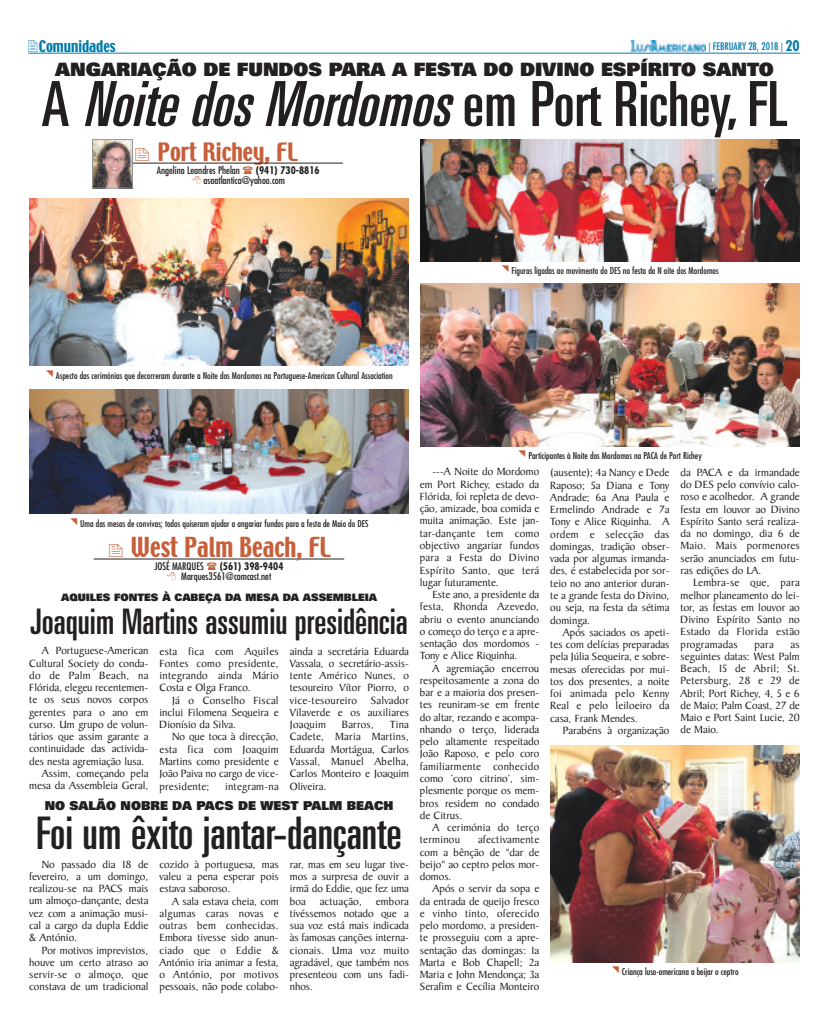
<style>
.page{position:relative;width:828px;height:1030px;background:#fff}
.page>*{position:absolute;margin:0;border:0;box-sizing:border-box;transform-origin:0 0}
.t1{font:ultra-condensed 62.38px "Univers";color:#231f20}
.t2{font:ultra-condensed 45px "Univers";color:#231f20}
.t3{font:ultra-condensed 35.25px "Univers";color:#231f20}
.t4{font:24.5px "Techno";color:#c65f3a}
.t5{font:22.5px "Techno";color:#c65f3a}
.t6{font:900 18.38px "Univers";color:#231f20}
.t7{font:14.25px "Techno";color:#007aaa}
.t8{font:900 12.25px "Univers";color:#231f20}
.t9{font:11.25px/12.2px "Baker Signet";color:#231f20;text-align:justify}
.t10{font:11.25px "Baker Signet";letter-spacing:.02em;color:#231f20}
.t11{font:condensed 10.25px "Futura";color:#231f20}
.t12{font:900 10.25px "Univers";color:#231f20}
.t13{font:700 condensed 10.25px "Futura";color:#231f20}
.t14{font:condensed 10.25px "Futura";color:#007aaa}
.t15{font:condensed 9.25px "Futura";color:#231f20}
.s1{font-size:9.25px}
.s2{font-weight:700;font-size:14.25px}
.s3{font-style:italic}
</style>
<div class="page">
<svg style="left:630px;top:40px;width:76px;height:12px"></svg>
<img style="left:630px;top:41px;width:75px;height:10px">
<hr style="left:28px;top:53px;width:771px;height:1px;background:#007aaa">
<hr style="left:97px;top:163px;width:246px;height:1px;background:#231f20">
<img style="left:95px;top:142px;width:35px;height:44px">
<div style="left:93px;top:140px;width:39px;height:48px;border:1px solid #939598"></div>
<img style="left:550px;top:745px;width:249px;height:218px">
<img style="left:29px;top:199px;width:380px;height:167px">
<img style="left:29px;top:390px;width:380px;height:124px">
<img style="left:420px;top:284px;width:379px;height:162px">
<img style="left:420px;top:140px;width:379px;height:122px">
<hr style="left:94px;top:559px;width:250px;height:1px;background:#231f20">
<p class="t7" style="left:39px;top:40px;width:78px">Comunidades</p>
<p class="t14" style="left:708px;top:41px;width:93px"><span class="s1">|</span> FEBRUARY 28, 2018 <span class="s1">|</span> <span class="s2">20</span></p>
<h3 class="t6" style="left:55px;top:63px;width:720px">ANGARIAÇÃO DE FUNDOS PARA A FESTA DO DIVINO ESPÍRITO SANTO</h3>
<h1 class="t1" style="left:41px;top:81px;width:748px">A <span class="s3">NoitedosMordomos</span>em Port Richey, FL</h1>
<h3 class="t5" style="left:157px;top:143px;width:142px">Port Richey, FL</h3>
<p class="t11" style="left:157px;top:166px;width:85px">Angelina Leandres Phelan</p>
<p class="t13" style="left:256px;top:166px;width:65px">(941) 730-8816</p>
<p class="t11" style="left:204px;top:176px;width:83px">asaatlantica@yahoo.com</p>
<p class="t15" style="left:511px;top:266px;width:209px">Figuras ligadas ao movimento do DES na festa da N oite dos Mordomos</p>
<p class="t15" style="left:56px;top:371px;width:338px">Aspecto das cerimónias que decorreram durante a Noite dos Mordomos na Portuguese-American Cultural Association</p>
<p class="t15" style="left:80px;top:519px;width:290px">Uma das mesas de convivas; todos quiseram ajudar a angariar fundos para a festa de Maio do DES</p>
<h3 class="t4" style="left:131px;top:537px;width:201px">West Palm Beach, FL</h3>
<p class="t11" style="left:154px;top:562px;width:51px">JOSÉ MARQUES</p>
<p class="t13" style="left:220px;top:562px;width:65px">(561) 398-9404</p>
<p class="t11" style="left:181px;top:572px;width:92px">Marques3561@comcast.net</p>
<p class="t12" style="left:61px;top:593px;width:317px">AQUILES FONTES À CABEÇA DA MESA DA ASSEMBLEIA</p>
<h3 class="t3" style="left:30px;top:609px;width:379px">Joaquim Martins assumiu presidência</h3>
<p class="t9" style="left:42px;top:646px;width:108px">A Portuguese-American</p>
<p class="t9" style="left:29px;top:658px;width:121px">Cultural Society do conda-</p>
<p class="t10" style="left:29px;top:671px;width:121px">do de Palm Beach, na</p>
<p class="t9" style="left:29px;top:683px;width:121px">Flórida, elegeu recentemen-</p>
<p class="t9" style="left:29px;top:695px;width:121px">te os seus novos corpos</p>
<p class="t9" style="left:29px;top:707px;width:121px">gerentes para o ano em</p>
<p class="t9" style="left:29px;top:719px;width:121px">curso. Um grupo de volun-</p>
<p class="t9" style="left:29px;top:732px;width:121px">tários que assim garante a</p>
<p class="t9" style="left:29px;top:744px;width:121px">continuidade das activida-</p>
<p class="t9" style="left:29px;top:756px;width:117px">des nesta agremiação lusa.</p>
<p class="t9" style="left:42px;top:769px;width:108px">Assim, começando pela</p>
<p class="t9" style="left:29px;top:781px;width:121px">mesa da Assembleia Geral,</p>
<p class="t9" style="left:159px;top:646px;width:121px">esta fica com Aquiles Fontes como presidente, integrando ainda Mário Costa e Olga Franco.</p>
<p class="t9" style="left:159px;top:695px;width:121px;text-indent:13px">Já o Conselho Fiscal inclui Filomena Sequeira e Dionísio da Silva.</p>
<p class="t9" style="left:159px;top:732px;width:121px;text-indent:13px">No que toca à direcção, esta fica com Joaquim Martins como presidente e João Paiva no cargo de vice&shy;presidente;</p>
<p class="t10" style="left:225px;top:782px;width:55px">integram-na</p>
<p class="t9" style="left:290px;top:646px;width:121px">ainda a secretária Eduarda Vassala, o secretário-assis&shy;tente Américo Nunes, o tesoureiro Vítor Piorro, o vice-tesoureiro Salvador Vilaverde e os auxiliares Joaquim</p>
<p class="t9" style="left:342px;top:720px;width:34px">Barros,</p>
<p class="t9" style="left:290px;top:720px;width:121px;text-indent:100px">Tina Cadete, Maria Martins, Eduarda Mortágua, Carlos Vassal, Manuel Abelha, Carlos Monteiro e Joaquim Oliveira.</p>
<p class="t8" style="left:45px;top:801px;width:350px">NO SALÃO NOBRE DA PACS DE WEST PALM BEACH</p>
<h2 class="t2" style="left:36px;top:816px;width:367px">Foi um êxito jantar-dançante</h2>
<p class="t9" style="left:290px;top:859px;width:121px">rar, mas em seu lugar tive&shy;mos a surpresa de ouvir a irmã do Eddie, que fez uma boa actuação, embora tivéssemos notado que a sua voz está mais indicada às famosas canções interna&shy;cionais. Uma voz muito agradável, que também nos presenteou com uns fadi&shy;nhos.</p>
<p class="t9" style="left:29px;top:859px;width:121px;text-indent:13px">No passado dia 18 de fevereiro, a um domingo, realizou-se na PACS mais um almoço-dançante, desta vez com a animação musi&shy;cal a cargo da dupla Eddie &amp; António.</p>
<p class="t9" style="left:29px;top:945px;width:121px;text-indent:13px">Por motivos imprevistos, houve um certo atraso ao servir-se o almoço, que constava de um tradicional</p>
<p class="t9" style="left:159px;top:859px;width:121px">cozido à portuguesa, mas valeu a pena esperar pois estava saboroso.</p>
<p class="t9" style="left:159px;top:896px;width:121px;text-indent:13px">A sala estava cheia, com algumas caras novas e outras bem conhecidas.<br>Embora tivesse sido anun&shy;ciado que o Eddie &amp; António iria animar a festa, o António, por motivos pessoais, não pode colabo-</p>
<p class="t15" style="left:528px;top:451px;width:175px">Participantes à Noite dos Mordomos na PACA de Port Richey</p>
<p class="t9" style="left:420px;top:467px;width:121px;text-indent:13px">---A Noite do Mordomo em Port Richey, estado da Flórida, foi repleta de devo&shy;ção, amizade, boa comida e muita animação. Este jan&shy;tar-dançante tem como objectivo angariar fundos para a Festa do Divino Espírito Santo, que terá lugar futuramente.</p>
<p class="t9" style="left:420px;top:590px;width:121px;text-indent:13px">Este ano, a presidente da festa, Rhonda Azevedo, abriu o evento anunciando o começo do terço e a apre&shy;sentação dos mordomos - Tony e Alice Riquinha.</p>
<p class="t9" style="left:420px;top:663px;width:121px;text-indent:13px">A agremiação encerrou respeitosamente a zona do bar e a maioria dos presen&shy;tes reuniram-se em frente do altar, rezando e acompa&shy;nhando o terço, liderada pelo altamente respeitado João Raposo, e pelo coro familiarmente conhecido como ‘coro citrino’, sim&shy;plesmente porque os mem&shy;bros residem no condado de Citrus.</p>
<p class="t9" style="left:420px;top:823px;width:121px;text-indent:13px">A cerimónia do terço terminou</p>
<p class="t9" style="left:420px;top:835px;width:121px;text-indent:58px">afectivamente com a bênção de "dar de beijo" ao ceptro pelos mor&shy;domos.</p>
<p class="t9" style="left:420px;top:884px;width:121px;text-indent:13px">Após o servir da sopa e da entrada de queijo fresco e vinho tinto, oferecido pelo mordomo, a presiden&shy;te prosseguiu com a apre&shy;sentação das domingas: 1a Marta e Bob Chapell; 2a Maria e John Mendonça; 3a Serafim e Cecília Monteiro</p>
<p class="t9" style="left:550px;top:468px;width:121px">(ausente); 4a Nancy e Dede Raposo; 5a Diana e Tony Andrade; 6a Ana Paula e Ermelindo Andrade e 7a Tony e Alice Riquinha. A ordem e selecção das domingas, tradição obser&shy;vada por algumas irmanda&shy;des, é estabelecida por sor&shy;teio no ano anterior duran&shy;te a grande festa do Divino, ou seja, na festa da sétima dominga.</p>
<p class="t9" style="left:550px;top:627px;width:121px;text-indent:13px">Após saciados os apeti&shy;tes com delícias preparadas pela Júlia Sequeira, e sobre&shy;mesas oferecidas por mui&shy;tos dos presentes, a noite foi animada pelo Kenny Real e pelo leiloeiro da casa, Frank Mendes.</p>
<p class="t9" style="left:563px;top:725px;width:108px">Parabéns à organização</p>
<p class="t9" style="left:680px;top:467px;width:121px">da PACA e da irmandade do DES pelo convívio calo&shy;roso e acolhedor. A grande festa em louvor ao Divino Espírito Santo será realiza&shy;da no domingo, dia 6 de Maio. Mais pormenores serão anunciados em futu&shy;ras edições do LA.</p>
<p class="t9" style="left:680px;top:578px;width:121px;text-indent:13px">Lembra-se que, para melhor planeamento do lei&shy;tor, as festas em louvor ao Divino Espírito Santo no Estado da Florida estão programadas</p>
<p class="t9" style="left:680px;top:639px;width:121px;text-indent:110px">as seguintes datas: West Palm Beach, 15 de Abril; St.<br>Petersburg, 28 e 29 de Abril; Port Richey, 4, 5 e 6 de Maio; Palm Coast, 27 de Maio e Port Saint Lucie, 20 de Maio.</p>
<p class="t9" style="left:754px;top:639px;width:21px">para</p>
<p class="t15" style="left:622px;top:967px;width:118px">Criança luso-americana a beijar o ceptro</p>
</div>
